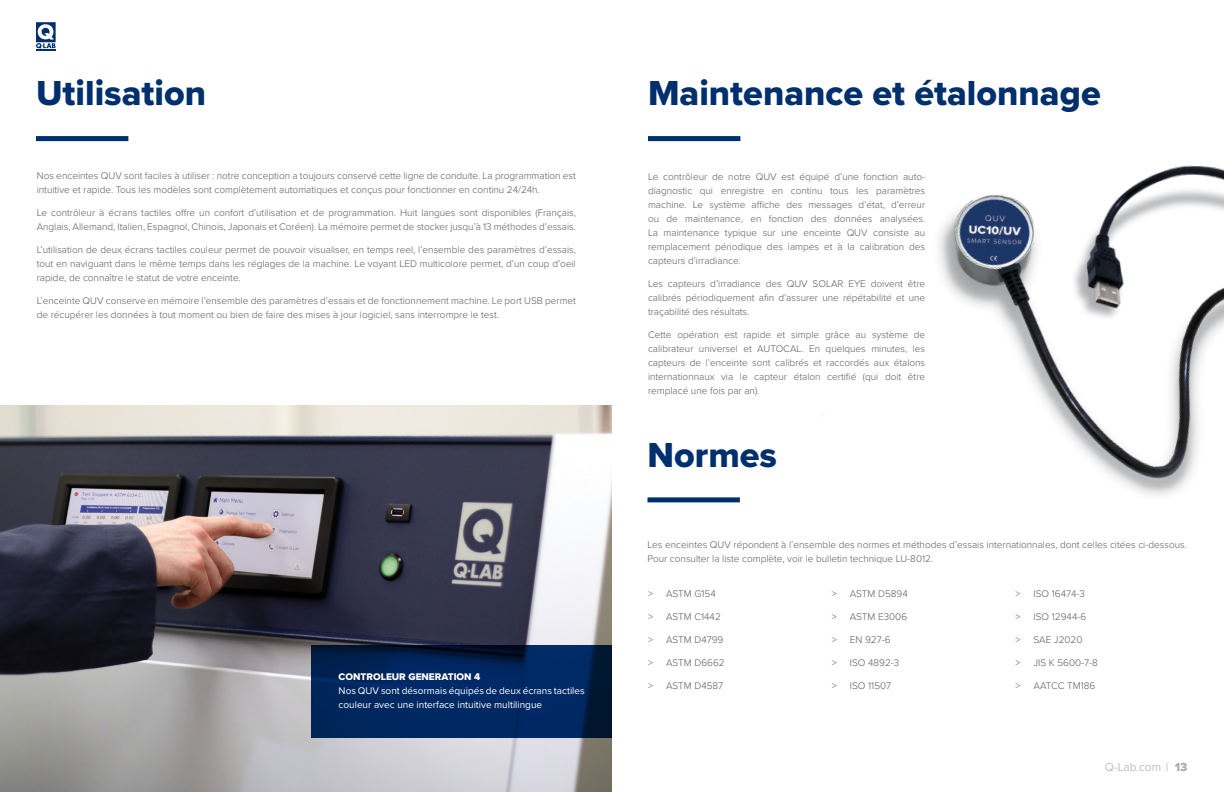
<style>
.page{position:relative;width:1224px;height:792px;background:#fff}
.page>*{position:absolute;margin:0;border:0;box-sizing:border-box;transform-origin:0 0}
.t1{font:36px "Proxima Nova Extrabld";color:#002f6e}
.t2{font:300 12px "Proxima Nova";color:#a7a9ac}
.t3{font:300 10px/14px "Proxima Nova";color:#58595b;text-align:justify}
.t4{font:10px/14px "Proxima Nova";color:#fff}
.t5{font:10px "Proxima Nova Extrabld";color:#fff}
.s1{font-family:"Proxima Nova Extrabld";font-weight:400}
</style>
<div class="page">
<svg style="left:36px;top:22px;width:20px;height:28px"></svg>
<img style="left:938px;top:214px;width:286px;height:282px">
<div style="left:36px;top:136px;width:92px;height:5px;background:#002f6e"></div>
<div style="left:648px;top:136px;width:92px;height:5px;background:#002f6e"></div>
<img style="left:0;top:405px;width:612px;height:387px">
<svg style="left:311px;top:646px;width:301px;height:92px;background:#002458"></svg>
<div style="left:648px;top:497px;width:92px;height:5px;background:#002f6e"></div>
<img style="left:955px;top:165px;width:269px;height:157px">
<h1 class="t1" style="left:36px;top:67px;width:172px">Utilisation</h1>
<h1 class="t1" style="left:648px;top:67px;width:454px">Maintenance et étalonnage</h1>
<p class="t3" style="left:37px;top:168px;width:541px">Nos enceintes QUV sont faciles à utiliser : notre conception a toujours conservé cette ligne de conduite. La programmation est intuitive et rapide. Tous les modèles sont complètement automatiques et conçus pour fonctionner en continu 24/24h.</p>
<p class="t3" style="left:37px;top:205px;width:541px">Le contrôleur à écrans tactiles offre un confort d’utilisation et de programmation. Huit langues sont disponibles (Français,<br>Anglais, Allemand, Italien, Espagnol, Chinois, Japonais et Coréen). La mémoire permet de stocker jusqu’à 13 méthodes d’essais.</p>
<p class="t3" style="left:37px;top:242px;width:541px">L’utilisation de deux écrans tactiles couleur permet de pouvoir visualiser, en temps reel, l’ensemble des paramètres d’essais, tout en naviguant dans le même temps dans les réglages de la machine. Le voyant LED multicolore permet, d’un coup d’oeil rapide, de connaître le statut de votre enceinte.</p>
<p class="t3" style="left:37px;top:293px;width:541px">L’enceinte QUV conserve en mémoire l’ensemble des paramètres d’essais et de fonctionnement machine. Le port USB permet de récupérer les données à tout moment ou bien de faire des mises à jour logiciel, sans interrompre le test.</p>
<p class="t5" style="left:339px;top:669px;width:143px">CONTROLEUR GENERATION 4</p>
<p class="t4" style="left:339px;top:683px;width:248px">Nos QUV sont désormais équipés de deux écrans tactiles couleur avec une interface intuitive multilingue</p>
<p class="t3" style="left:648px;top:169px;width:279px">Le contrôleur de notre QUV est équipé d’une fonction auto&shy;diagnostic qui enregistre en continu tous les paramètres machine. Le système affiche des messages d’état, d’erreur ou de maintenance, en fonction des données analysées.<br>La maintenance typique sur une enceinte QUV consiste au remplacement périodique des lampes et à la calibration des capteurs d’irradiance.</p>
<p class="t3" style="left:648px;top:276px;width:279px">Les capteurs d’irradiance des QUV SOLAR EYE doivent être calibrés périodiquement afin d’assurer une répétabilité et une traçabilité des résultats.</p>
<p class="t3" style="left:648px;top:327px;width:279px">Cette opération est rapide et simple grâce au système de calibrateur universel et AUTOCAL. En quelques minutes, les capteurs de l’enceinte sont calibrés et raccordés aux étalons internationnaux via le capteur étalon certifié (qui doit être remplacé une fois par an).</p>
<h1 class="t1" style="left:648px;top:428px;width:131px">Normes</h1>
<p class="t3" style="left:648px;top:537px;width:541px">Les enceintes QUV répondent à l’ensemble des normes et méthodes d’essais internationnales, dont celles citées ci-dessous.<br>Pour consulter la liste complète, voir le bulletin technique LU-8012.</p>
<p class="t3" style="left:648px;top:587px;width:69px">&gt; ASTM G154</p>
<p class="t3" style="left:648px;top:610px;width:74px">&gt; ASTM C1442</p>
<p class="t3" style="left:648px;top:633px;width:77px">&gt; ASTM D4799</p>
<p class="t3" style="left:648px;top:656px;width:78px">&gt; ASTM D6662</p>
<p class="t3" style="left:648px;top:679px;width:77px">&gt; ASTM D4587</p>
<p class="t3" style="left:832px;top:587px;width:77px">&gt; ASTM D5894</p>
<p class="t3" style="left:832px;top:610px;width:77px">&gt; ASTM E3006</p>
<p class="t3" style="left:832px;top:633px;width:60px">&gt; EN 927-6</p>
<p class="t3" style="left:832px;top:656px;width:69px">&gt; ISO 4892-3</p>
<p class="t3" style="left:832px;top:679px;width:61px">&gt; ISO 11507</p>
<p class="t3" style="left:1016px;top:587px;width:71px">&gt; ISO 16474-3</p>
<p class="t3" style="left:1016px;top:610px;width:72px">&gt; ISO 12944-6</p>
<p class="t3" style="left:1016px;top:633px;width:68px">&gt; SAE J2020</p>
<p class="t3" style="left:1016px;top:656px;width:84px">&gt; JIS K 5600-7-8</p>
<p class="t3" style="left:1016px;top:679px;width:81px">&gt; AATCC TM186</p>
<p class="t2" style="left:1105px;top:758px;width:84px">Q-Lab.com | <span class="s1">13</span></p>
</div>
